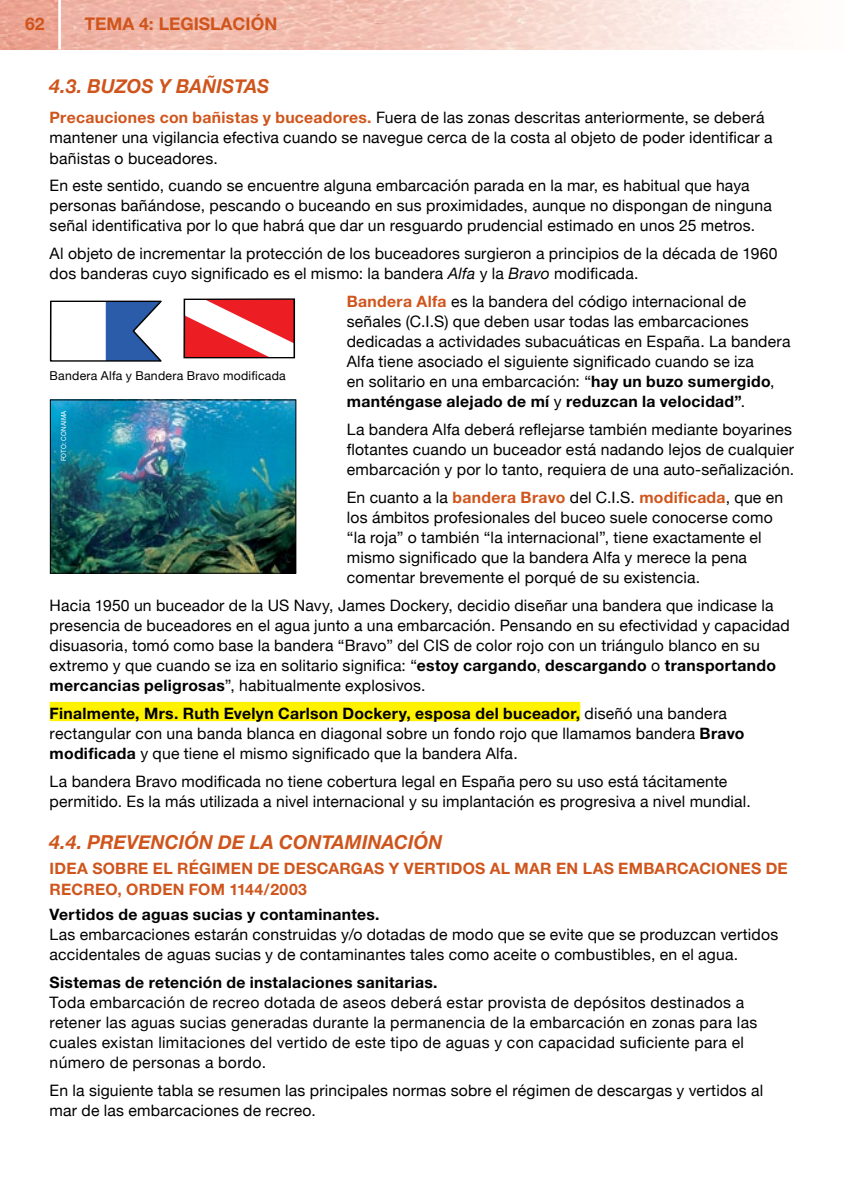
<style>
.page{position:relative;width:844px;height:1191px;background:#fff}
.page>*{position:absolute;margin:0;border:0;box-sizing:border-box;transform-origin:0 0}
.t1{font:italic 700 19.25px "Helvetica Neue";letter-spacing:.005em;color:#cf551c}
.t2{font:700 17.5px "Helvetica Neue";color:#cf551c}
.t3{font:15.75px/20.1px "Helvetica Neue";letter-spacing:.01em;color:#000}
.t4{font:700 15.75px "Helvetica Neue";letter-spacing:.015em;color:#cf551c}
.t5{font:700 15.75px "Helvetica Neue";letter-spacing:.02em;color:#000}
.t6{font:12.25px "Helvetica Neue";letter-spacing:.02em;color:#000}
.t7{font:7px "Helvetica Neue";letter-spacing:.02em;color:#fff;scale:.9 1}
.s1{font-weight:700;color:#cf551c}
.s2{font-style:italic}
.s3{font-weight:700}
</style>
<div class="page">
<img style="left:61px;top:0;width:717px;height:50px">
<img style="left:0;top:0;width:58px;height:50px">
<div style="left:50px;top:702px;width:530px;height:19px;background:#fff200"></div>
<svg style="left:50px;top:301px;width:112px;height:61px"></svg>
<svg style="left:185px;top:300px;width:108px;height:56px"></svg>
<div style="left:183px;top:298px;width:112px;height:60px;border:1px solid #000"></div>
<img style="left:52px;top:401px;width:242px;height:170px">
<div style="left:50px;top:399px;width:246px;height:174px;border:1px solid #000"></div>
<p class="t2" style="left:25px;top:13px;width:21px">62</p>
<p class="t2" style="left:84px;top:13px;width:194px">TEMA 4: LEGISLACIÓN</p>
<p class="t1" style="left:50px;top:71px;width:221px">4.3. BUZOS Y BAÑISTAS</p>
<p class="t3" style="left:50px;top:108px;width:724px"><span class="s1">Precauciones con bañistas y buceadores.</span> Fuera de las zonas descritas anteriormente, se deberá mantener una vigilancia efectiva cuando se navegue cerca de la costa al objeto de poder identificar a bañistas o buceadores.</p>
<p class="t3" style="left:50px;top:176px;width:723px">En este sentido, cuando se encuentre alguna embarcación parada en la mar, es habitual que haya personas bañándose, pescando o buceando en sus proximidades, aunque no dispongan de ninguna señal identificativa por lo que habrá que dar un resguardo prudencial estimado en unos 25 metros.</p>
<p class="t3" style="left:50px;top:244px;width:729px">Al objeto de incrementar la protección de los buceadores surgieron a principios de la década de 1960 dos banderas cuyo significado es el mismo: la bandera <span class="s2">Alfa</span> y la <span class="s2">Bravo</span> modificada.</p>
<p class="t3" style="left:347px;top:292px;width:445px"><span class="s1">Bandera Alfa</span> es la bandera del código internacional de señales (C.I.S) que deben usar todas las embarcaciones dedicadas a actividades subacuáticas en España. La bandera Alfa tiene asociado el siguiente significado cuando se iza<br>en solitario en una embarcación: “<span class="s3">hay un buzo sumergido</span>, <span class="s3">manténgase alejado de mí</span> y <span class="s3">reduzcan la velocidad”</span>.</p>
<p class="t3" style="left:347px;top:420px;width:449px">La bandera Alfa deberá reflejarse también mediante boyarines flotantes cuando un buceador está nadando lejos de cualquier embarcación y por lo tanto, requiera de una auto-señalización.</p>
<p class="t3" style="left:347px;top:488px;width:438px">En cuanto a la <span class="s1">bandera Bravo</span> del C.I.S. <span class="s1">modificada</span>, que en los ámbitos profesionales del buceo suele conocerse como “la roja” o también “la internacional”, tiene exactamente el mismo significado que la bandera Alfa y merece la pena comentar brevemente el porqué de su existencia.</p>
<p class="t3" style="left:50px;top:596px;width:741px">Hacia 1950 un buceador de la US Navy, James Dockery, decidio diseñar una bandera que indicase la presencia de buceadores en el agua junto a una embarcación. Pensando en su efectividad y capacidad disuasoria, tomó como base la bandera “Bravo” del CIS de color rojo con un triángulo blanco en su extremo y que cuando se iza en solitario significa: “<span class="s3">estoy cargando</span>, <span class="s3">descargando</span> o <span class="s3">transportando mercancias peligrosas</span>”, habitualmente explosivos.</p>
<p class="t3" style="left:50px;top:704px;width:696px"><span class="s3">Finalmente, Mrs. Ruth Evelyn Carlson Dockery, esposa del buceador,</span> diseñó una bandera rectangular con una banda blanca en diagonal sobre un fondo rojo que llamamos bandera <span class="s3">Bravo modificada</span> y que tiene el mismo significado que la bandera Alfa.</p>
<p class="t3" style="left:50px;top:772px;width:702px">La bandera Bravo modificada no tiene cobertura legal en España pero su uso está tácitamente permitido. Es la más utilizada a nivel internacional y su implantación es progresiva a nivel mundial.</p>
<p class="t1" style="left:50px;top:827px;width:394px">4.4. PREVENCIÓN DE LA CONTAMINACIÓN</p>
<p class="t4" style="left:50px;top:859px;width:17px">Idea</p>
<p class="t4" style="left:92px;top:859px;width:35px">sobre</p>
<p class="t4" style="left:153px;top:859px;width:58px">el régimen</p>
<p class="t4" style="left:257px;top:859px;width:39px">de descargas</p>
<p class="t4" style="left:389px;top:859px;width:36px">y vertid</p>
<p class="t4" style="left:462px;top:859px;width:65px">osal mar</p>
<p class="t4" style="left:556px;top:859px;width:38px">en las</p>
<p class="t4" style="left:618px;top:859px;width:12px">embarcaci</p>
<p class="t4" style="left:716px;top:859px;width:24px">ones</p>
<p class="t4" style="left:765px;top:859px;width:12px">de</p>
<p class="t4" style="left:50px;top:879px;width:12px">recre</p>
<p class="t4" style="left:105px;top:879px;width:46px">o, orden</p>
<p class="t4" style="left:189px;top:879px;width:119px">FOM 1144/2003</p>
<p class="t5" style="left:50px;top:904px;width:331px">Vertidos de aguas sucias y contaminantes.</p>
<p class="t3" style="left:50px;top:925px;width:730px">Las embarcaciones estarán construidas y/o dotadas de modo que se evite que se produzcan vertidos accidentales de aguas sucias y de contaminantes tales como aceite o combustibles, en el agua.</p>
<p class="t5" style="left:50px;top:972px;width:389px">Sistemas de retención de instalaciones sanitarias.</p>
<p class="t3" style="left:50px;top:993px;width:709px">Toda embarcación de recreo dotada de aseos deberá estar provista de depósitos destinados a retener las aguas sucias generadas durante la permanencia de la embarcación en zonas para las cuales existan limitaciones del vertido de este tipo de aguas y con capacidad suficiente para el número de personas a bordo.</p>
<p class="t3" style="left:50px;top:1081px;width:715px">En la siguiente tabla se resumen las principales normas sobre el régimen de descargas y vertidos al mar de las embarcaciones de recreo.</p>
<p class="t6" style="left:50px;top:366px;width:238px">Bandera Alfa y Bandera Bravo modificada</p>
<p class="t7" style="left:59px;top:461px;width:58px;rotate:-90deg">FOTO: CONAIMA</p>
</div>
